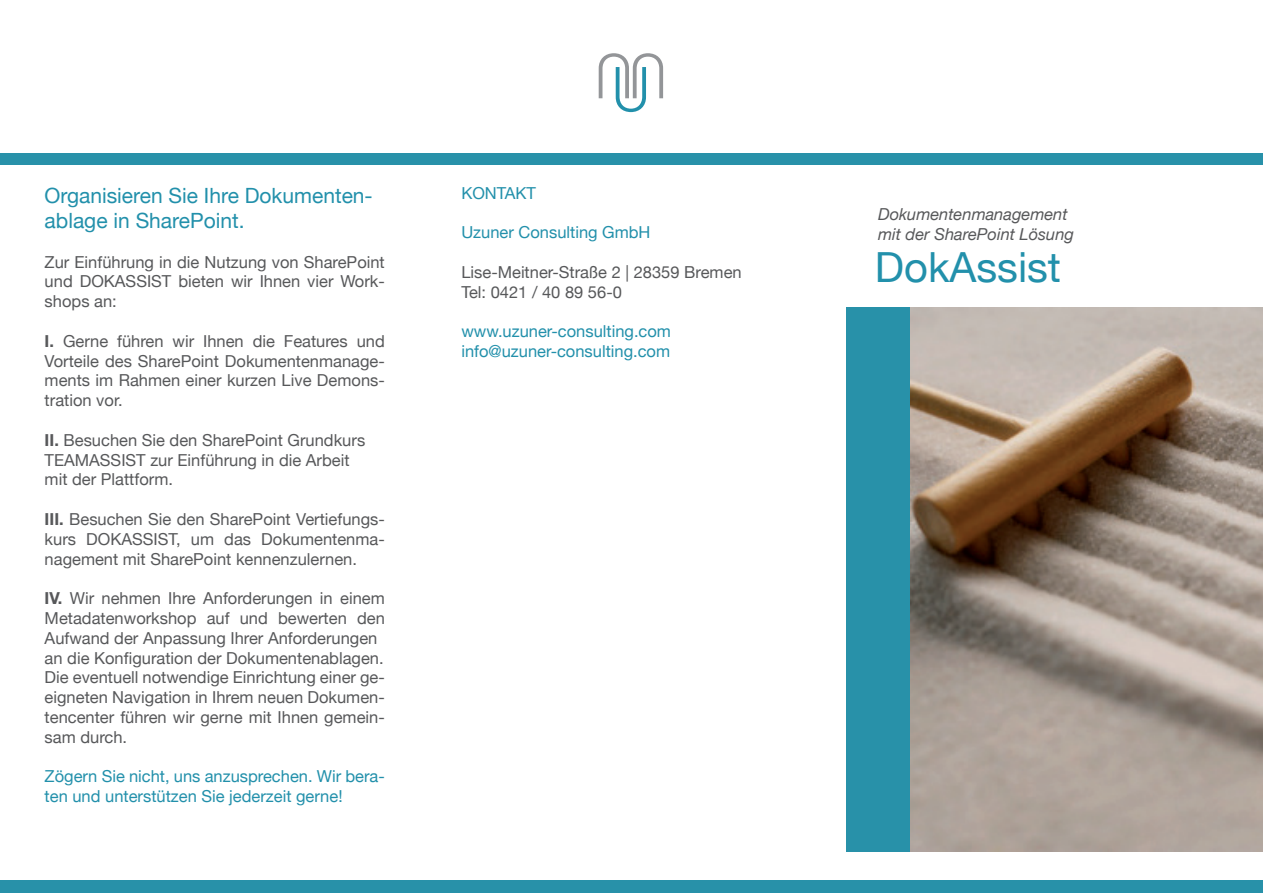
<style>
.page{position:relative;width:1263px;height:893px;background:#fff}
.page>*{position:absolute;margin:0;border:0;box-sizing:border-box;transform-origin:0 0}
.t1{font:41.55px "Helvetica Neue";color:#2290ab}
.t2{font:21px/25.2px "Helvetica Neue";color:#2290ab}
.t3{font:16.5px/19.8px "Helvetica Neue";color:#57585a;text-align:justify}
.t4{font:16.5px/19.8px "Helvetica Neue";color:#2290ab}
.t5{font:italic 16.5px/19.8px "Helvetica Neue";color:#57585a}
.s1{font-weight:700}
</style>
<div class="page">
<div style="left:846px;top:307px;width:64px;height:545px;background:#2891a9"></div>
<img style="left:910px;top:307px;width:353px;height:545px">
<div style="left:0;top:153px;width:1263px;height:11px;background:#2891a9"></div>
<svg style="left:599px;top:53px;width:64px;height:59px"></svg>
<div style="left:0;top:880px;width:1263px;height:13px;background:#2891a9"></div>
<p class="t2" style="left:45px;top:184px;width:330px">Organisieren Sie Ihre Dokumenten&shy;ablage in SharePoint.</p>
<p class="t3" style="left:45px;top:253px;width:342px">Zur Einführung in die Nutzung von SharePoint und DOKASSIST bieten wir Ihnen vier Work&shy;shops an:</p>
<p class="t3" style="left:45px;top:332px;width:342px"><span class="s1">I.</span> Gerne führen wir Ihnen die Features und Vorteile des SharePoint Dokumentenmanage&shy;ments im Rahmen einer kurzen Live Demons&shy;tration vor.</p>
<p class="t3" style="left:45px;top:431px;width:322px;text-align:left"><span class="s1">II.</span> Besuchen Sie den SharePoint Grundkurs<br>TEAMASSIST zur Einführung in die Arbeit mit der Plattform.</p>
<p class="t3" style="left:45px;top:510px;width:342px"><span class="s1">III.</span> Besuchen Sie den SharePoint Vertiefungs&shy;kurs DOKASSIST, um das Dokumentenma&shy;nagement mit SharePoint kennenzulernen.</p>
<p class="t3" style="left:45px;top:589px;width:342px;text-align:left"><span class="s1">IV.</span> Wir nehmen Ihre Anforderungen in einem Metadatenworkshop auf und bewerten den Aufwand der Anpassung Ihrer Anforderungen an die Konfiguration der Dokumentenablagen.<br>Die eventuell notwendige Einrichtung einer ge&shy;eigneten Navigation in Ihrem neuen Dokumen&shy;tencenter führen wir gerne mit Ihnen gemein&shy;sam durch.</p>
<p class="t4" style="left:45px;top:768px;width:342px">Zögern Sie nicht, uns anzusprechen. Wir bera&shy;ten und unterstützen Sie jederzeit gerne!</p>
<p class="t4" style="left:461px;top:184px;width:76px">KONTAKT</p>
<p class="t4" style="left:461px;top:223px;width:191px">Uzuner Consulting GmbH</p>
<p class="t3" style="left:461px;top:263px;width:282px">Lise-Meitner-Straße 2 | 28359 Bremen<br>Tel: 0421 / 40 89 56-0</p>
<p class="t4" style="left:461px;top:322px;width:211px">www.uzuner-consulting.com info@uzuner-consulting.com</p>
<p class="t5" style="left:878px;top:205px;width:197px">Dokumentenmanagement mit der SharePoint Lösung</p>
<h1 class="t1" style="left:875px;top:237px;width:188px">DokAssist</h1>
</div>
